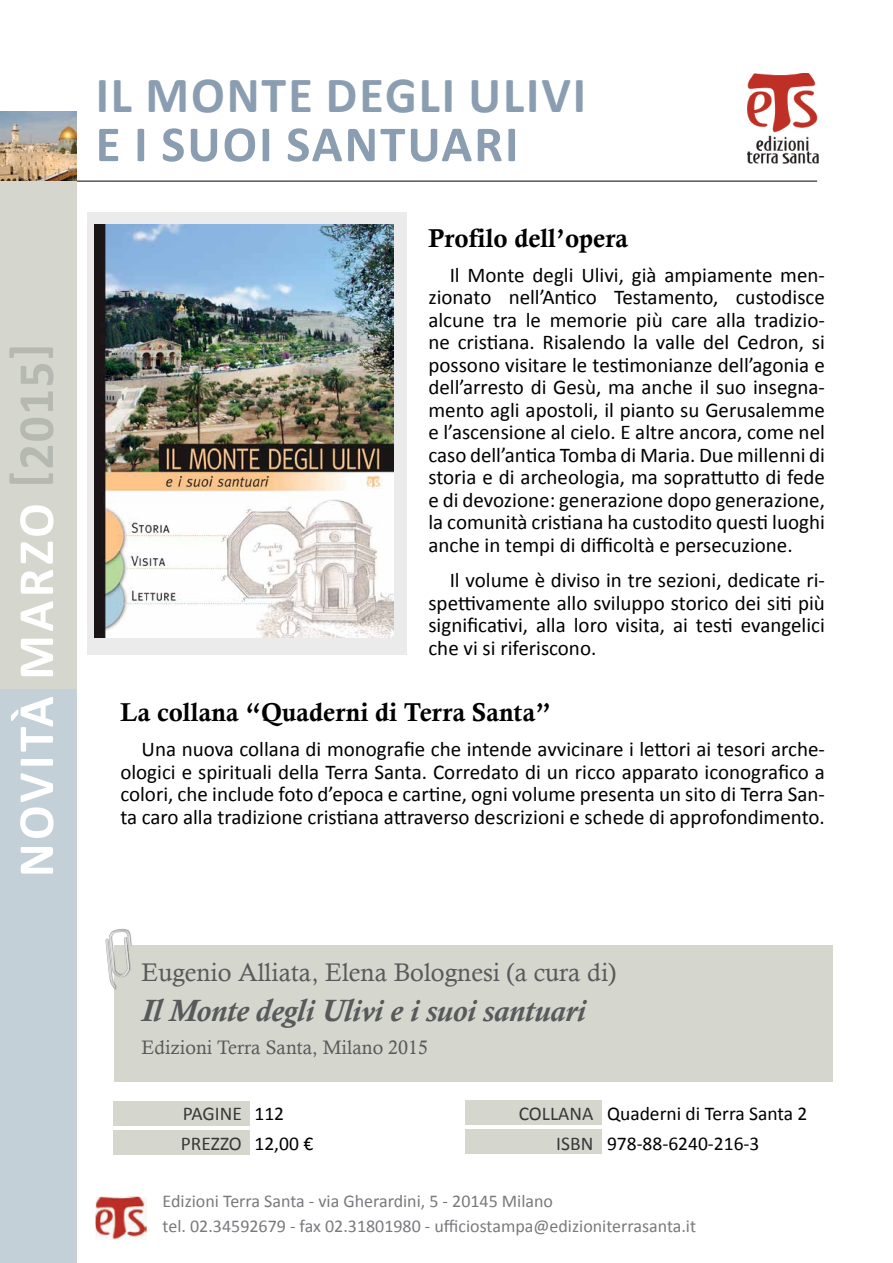
<style>
.page{position:relative;width:893px;height:1263px;background:#fff}
.page>*{position:absolute;margin:0;border:0;box-sizing:border-box;transform-origin:0 0}
.t1{font:700 51px/49.5px "Calibri";letter-spacing:.04em;color:#8a9db1}
.t2{font:700 51px "Calibri";letter-spacing:.07em;color:#fff}
.t3{font:700 51px "Calibri";color:#b6b9b2}
.t4{font:italic 700 31.5px "Calisto";letter-spacing:-.01em;color:#58595b}
.t5{font:25.8px "Calis MT Bol";color:#000}
.t6{font:25.5px "Calisto";color:#58595b}
.t7{font:21px/45px "Calibri";color:#000;text-align:justify}
.t8{font:19.5px/30px "Calibri";color:#000}
.t9{font:19.5px "Calisto";color:#58595b}
.t10{font:19.5px/29.5px "Calibri";color:#383839}
.t11{font:18px/25.2px "Calibri";color:#797a7d}
</style>
<div class="page">
<img style="left:95px;top:1196px;width:52px;height:44px">
<img style="left:748px;top:73px;width:71px;height:90px">
<img style="left:0;top:111px;width:77px;height:52px">
<div style="left:0;top:689px;width:77px;height:574px;background:#c4d0d7"></div>
<hr style="left:77px;top:181px;width:740px;height:1px;background:#000">
<div style="left:0;top:163px;width:77px;height:526px;background:#d5d7ce"></div>
<div style="left:114px;top:945px;width:719px;height:136px;background:#d5d7ce"></div>
<div style="left:105px;top:929px;width:27px;height:62px;background:#000;opacity:.43"></div>
<img style="left:105px;top:930px;width:26px;height:59px">
<div style="left:465px;top:1129px;width:137px;height:25px;background:#d5d7ce"></div>
<div style="left:465px;top:1100px;width:137px;height:25px;background:#d5d7ce"></div>
<div style="left:114px;top:1130px;width:136px;height:25px;background:#d5d7ce"></div>
<div style="left:114px;top:1101px;width:136px;height:25px;background:#d5d7ce"></div>
<div style="left:87px;top:213px;width:320px;height:442px;background:#ebebec"></div>
<img style="left:95px;top:224px;width:298px;height:414px">
<h1 class="t3" style="left:-2px;top:360px;width:18px;rotate:-90deg">[</h1>
<h1 class="t3" style="left:4px;top:470px;width:110px;rotate:-90deg">2015</h1>
<h1 class="t3" style="left:-2px;top:488px;width:18px;rotate:-90deg">]</h1>
<h1 class="t2" style="left:4px;top:877px;width:375px;rotate:-90deg">NOVITÀ MARZO</h1>
<h1 class="t1" style="left:96px;top:68px;width:492px">IL MONTE DEGLI ULIVI<br>IE SUOI SANTUARI</h1>
<p class="t5" style="left:428px;top:223px;width:201px">Profilo dell’opera</p>
<p class="t7" style="left:450px;top:251px;width:377px">Il Monte degli Ulivi, già ampiamente men-</p>
<p class="t7" style="left:428px;top:274px;width:64px">zionato</p>
<p class="t7" style="left:509px;top:274px;width:90px">nell’Antico</p>
<p class="t7" style="left:614px;top:274px;width:106px">Testamento,</p>
<p class="t7" style="left:736px;top:274px;width:91px">custodisce</p>
<p class="t7" style="left:428px;top:296px;width:398px">alcune tra le memorie più care alla tradizio&shy;possono visitare le testimonianze dell’agonia e mento agli apostoli il, pianto su Gerusalemme</p>
<p class="t7" style="left:428px;top:319px;width:398px">ne cristiana. Risalendo la valle del Cedron, si</p>
<p class="t7" style="left:428px;top:364px;width:398px">dell’arresto di Gesù, ma anche il suo insegna-<br>’le ascensione al cielo E. altre ancora, come nel</p>
<p class="t7" style="left:428px;top:443px;width:398px;line-height:22.5px">caso dell’antica Tomba di Maria. Due millenni di storia e di archeologia, ma soprattutto di fede e di devozione: generazione dopo generazione, la comunità cristiana ha custodito questi luoghi anche in tempi di difficoltà e persecuzione.</p>
<p class="t7" style="left:428px;top:579px;width:398px">spettivamente allo sviluppo storico dei siti più</p>
<p class="t7" style="left:428px;top:557px;width:398px;text-align:right">Il volume è diviso in tre sezioni, dedicate -r i significativi, alla loro visita, ai testi evangelici</p>
<p class="t7" style="left:428px;top:624px;width:169px">che vi si riferiscono.</p>
<p class="t5" style="left:120px;top:697px;width:432px">La collana “Quaderni di Terra Santa“</p>
<p class="t7" style="left:120px;top:748px;width:706px">ologici e spirituali della Terra Santa. Corredato di un ricco apparato iconografico a</p>
<p class="t7" style="left:142px;top:726px;width:685px">Una nuova collana di monografie che intende avvicinare i lettori ai tesori arche-</p>
<p class="t7" style="left:120px;top:771px;width:706px">colori, che include foto ’d epoca e cartine, ogni volume presenta un sito di Terra San-</p>
<p class="t7" style="left:120px;top:793px;width:706px">ta caro alla tradizione cristiana attraverso descrizioni e schede di approfondimento.</p>
<p class="t6" style="left:142px;top:957px;width:476px">Eugenio Alliata, Elena Bolognesi a( cura di(</p>
<h2 class="t4" style="left:142px;top:992px;width:446px">Il Monte degli Ulivi ie suoi santuari</h2>
<p class="t9" style="left:142px;top:1036px;width:288px">Edizioni Terra Santa, Milano 2015</p>
<p class="t10" style="left:181px;top:1098px;width:63px">PAGINE<br>PREZZO</p>
<p class="t8" style="left:254px;top:1098px;width:60px">112<br>12,00 €</p>
<p class="t8" style="left:607px;top:1098px;width:202px">Quaderni di Terra Santa 2<br>978-88-6240-216-3</p>
<p class="t10" style="left:519px;top:1098px;width:76px;text-align:right">COLLANA<br>ISBN</p>
<p class="t11" style="left:163px;top:1187px;width:535px">Edizioni Terra Santa - via Gherardini -5, 20145 Milano<br>tel. 02.34592679 - fax 02.31801980 - ufficiostampa@edizioniterrasanta i t.</p>
</div>
